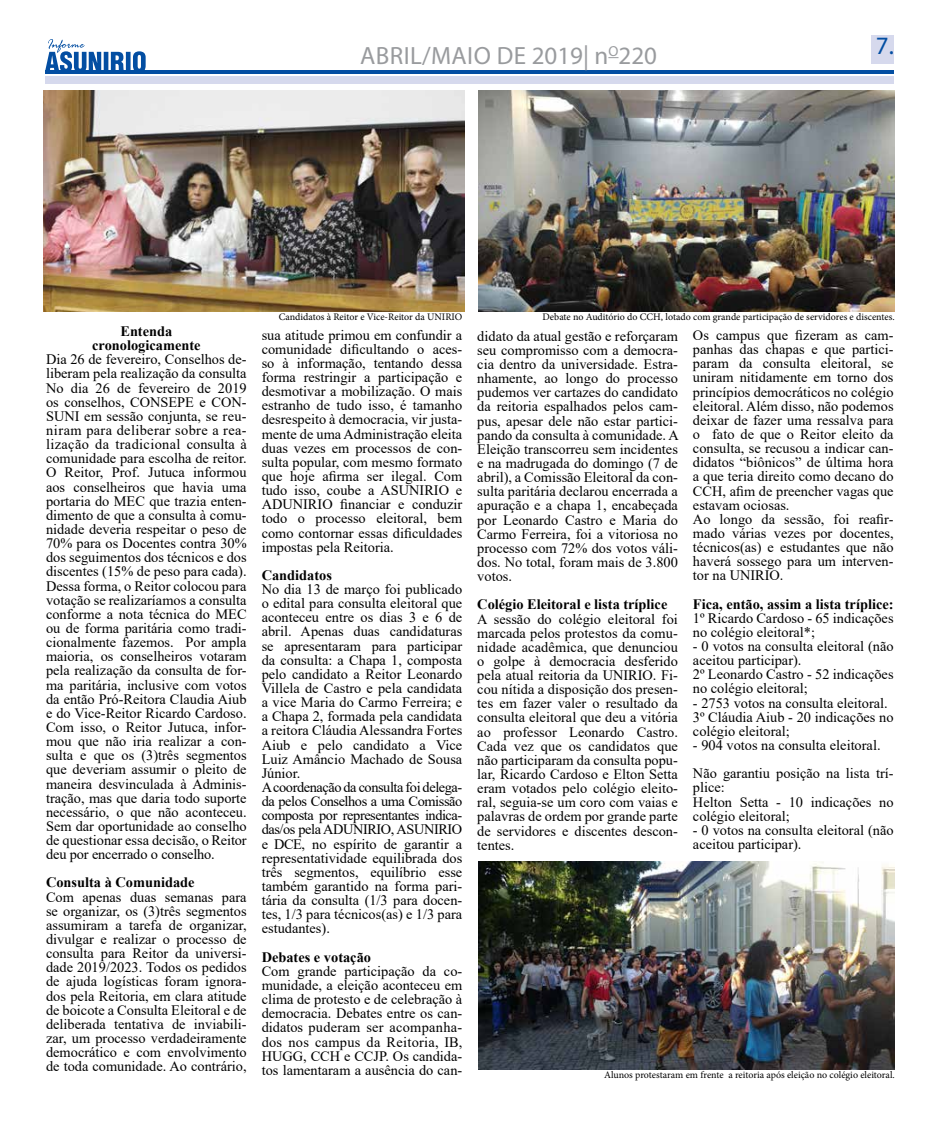
<style>
.page{position:relative;width:939px;height:1124px;background:#fff}
.page>*{position:absolute;margin:0;border:0;box-sizing:border-box;transform-origin:0 0}
.t1{font:25px "Myriad Pro";letter-spacing:.02em;color:#999b9e}
.t2{font:25px "Myriad Pro";color:#034ea2}
.t3{font:14.38px/14.1px "Times New Roman";color:#000}
.t4{font:700 14.38px/14.4px "Times New Roman";color:#000;text-align:center}
.t5{font:10px "Minion Pro";color:#000}
</style>
<div class="page">
<div style="left:871px;top:35px;width:23px;height:29px;background:#d6d9ed"></div>
<hr style="left:45px;top:70px;width:849px;height:4px;background:#034ea2">
<svg style="left:45px;top:39px;width:101px;height:31px"></svg>
<div style="left:45px;top:76px;width:849px;height:7px;background:#d6d9ed"></div>
<img style="left:44px;top:90px;width:420px;height:222px">
<img style="left:479px;top:90px;width:416px;height:222px">
<img style="left:478px;top:861px;width:417px;height:207px">
<h1 class="t1" style="left:360px;top:41px;width:298px">ABRIL/MAIO DE 2019| n<sup>O</sup>220</h1>
<h1 class="t2" style="left:876px;top:30px;width:20px">7.</h1>
<p class="t4" style="left:92px;top:323px;width:110px">Entenda cronologicamente</p>
<p class="t3" style="left:46px;top:352px;width:202px;text-align:justify">Dia 26 de fevereiro, Conselhos de&shy;liberam pela realização da consulta No dia 26 de fevereiro de 2019 os conselhos, CONSEPE e CON-SUNI em sessão conjunta, se reu&shy;niram para deliberar sobre a rea&shy;lização da tradicional consulta à comunidade para escolha de reitor.<br>O Reitor, Prof. Jutuca informou aos conselheiros que havia uma portaria do MEC que trazia enten&shy;dimento de que a consulta à comu&shy;nidade deveria respeitar o peso de 70% para os Docentes contra 30% dos seguimentos dos técnicos e dos discentes (15% de peso para cada).<br>Dessa forma, o Reitor colocou para votação se realizaríamos a consulta conforme a nota técnica do MEC ou de forma paritária como tradi&shy;cionalmente fazemos. Por ampla maioria, os conselheiros votaram pela realização da consulta de for&shy;ma paritária, inclusive com votos da então Pró-Reitora Claudia Aiub e do Vice-Reitor Ricardo Cardoso.<br>Com isso, o Reitor Jutuca, infor&shy;mou que não iria realizar a con&shy;sulta e que os (3)três segmentos que deveriam assumir o pleito de maneira desvinculada à Adminis&shy;tração, mas que daria todo suporte necessário, o que não aconteceu.<br>Sem dar oportunidade ao conselho de questionar essa decisão, o Reitor deu por encerrado o conselho.</p>
<p class="t4" style="left:46px;top:874px;width:150px">Consulta à Comunidade</p>
<p class="t3" style="left:46px;top:889px;width:202px;text-align:justify">Com apenas duas semanas para se organizar, os (3)três segmentos assumiram a tarefa de organizar, divulgar e realizar o processo de consulta para Reitor da universi&shy;dade 2019/2023. Todos os pedidos de ajuda logísticas foram ignora&shy;dos pela Reitoria, em clara atitude de boicote a Consulta Eleitoral e de deliberada tentativa de inviabili&shy;zar, um processo verdadeiramente democrático e com envolvimento de toda comunidade. Ao contrário,</p>
<p class="t5" style="left:279px;top:310px;width:185px">Candidatos à Reitor e Vice-Reitor da UNIRIO</p>
<p class="t5" style="left:543px;top:310px;width:354px">Debate no Auditório do CCH, lotado com grande participação de servidores e discentes.</p>
<p class="t3" style="left:262px;top:327px;width:202px;text-align:justify">sua atitude primou em confundir a comunidade dificultando o aces&shy;so à informação, tentando dessa forma restringir a participação e desmotivar a mobilização. O mais estranho de tudo isso, é tamanho desrespeito à democracia, vir justa&shy;mente de uma Administração eleita duas vezes em processos de con&shy;sulta popular, com mesmo formato que hoje afirma ser ilegal. Com tudo isso, coube a ASUNIRIO e ADUNIRIO financiar e conduzir todo o processo eleitoral, bem como contornar essas dificuldades impostas pela Reitoria.</p>
<p class="t4" style="left:262px;top:567px;width:72px">Candidatos</p>
<p class="t3" style="left:262px;top:581px;width:202px">No dia 13 de março foi publicado o edital para consulta eleitoral que aconteceu entre os dias 3 e 6 de abril. Apenas duas candidaturas se apresentaram para participar da consulta: a Chapa 1, composta pelo candidato a Reitor Leonardo<br>Villela de Castro e pela candidata a vice Maria do Carmo Ferreira; e a Chapa 2, formada pela candidata a reitora Cláudia Alessandra Fortes<br>Aiub e pelo candidato a Vice<br>Luiz Amâncio Machado de Sousa<br>Júnior.<br>A coordenação da consulta foi delega&shy;da pelos Conselhos a uma Comissão composta por representantes indica&shy;das/os pela ADUNIRIO, ASUNIRIO e DCE, no espírito de garantir a representatividade equilibrada dos três segmentos, equilíbrio esse também garantido na forma pari&shy;tária da consulta (1/3 para docen&shy;tes, 1/3 para técnicos(as) e 1/3 para estudantes).</p>
<p class="t4" style="left:262px;top:949px;width:111px">Debates e votação</p>
<p class="t3" style="left:262px;top:963px;width:202px;text-align:justify">Com grande participação da co&shy;munidade, a eleição aconteceu em clima de protesto e de celebração à democracia. Debates entre os can&shy;didatos puderam ser acompanha&shy;dos nos campus da Reitoria, IB, HUGG, CCH e CCJP. Os candida&shy;tos lamentaram a ausência do can-</p>
<p class="t3" style="left:477px;top:328px;width:203px;text-align:justify">didato da atual gestão e reforçaram seu compromisso com a democra&shy;cia dentro da universidade. Estra&shy;nhamente, ao longo do processo pudemos ver cartazes do candidato da reitoria espalhados pelos cam&shy;pus, apesar dele não estar partici&shy;pando da consulta à comunidade. A Eleição transcorreu sem incidentes e na madrugada do domingo (7 de abril), a Comissão Eleitoral da con&shy;sulta paritária declarou encerrada a apuração e a chapa 1, encabeçada por Leonardo Castro e Maria do Carmo Ferreira, foi a vitoriosa no processo com 72% dos votos váli&shy;dos. No total, foram mais de 3.800 votos.</p>
<p class="t4" style="left:477px;top:597px;width:192px">Colégio Eleitoral e lista tríplice</p>
<p class="t3" style="left:477px;top:611px;width:202px;text-align:justify">A sessão do colégio eleitoral foi marcada pelos protestos da comu&shy;nidade acadêmica, que denunciou o golpe à democracia desferido pela atual reitoria da UNIRIO. Fi&shy;cou nítida a disposição dos presen&shy;tes em fazer valer o resultado da consulta eleitoral que deu a vitória ao professor Leonardo Castro.<br>Cada vez que os candidatos que não participaram da consulta popu&shy;lar, Ricardo Cardoso e Elton Setta eram votados pelo colégio eleito&shy;ral, seguia-se um coro com vaias e palavras de ordem por grande parte de servidores e discentes descon&shy;tentes.</p>
<p class="t3" style="left:693px;top:327px;width:202px">Os campus que fizeram as cam&shy;panhas das chapas e que partici&shy;param da consulta eleitoral, se uniram nitidamente em torno dos princípios democráticos no colégio eleitoral. Além disso, não podemos deixar de fazer uma ressalva para o fato de que o Reitor eleito da consulta, se recusou a indicar can&shy;didatos “biônicos” de última hora a que teria direito como decano do<br>CCH, afim de preencher vagas que estavam ociosas.<br>Ao longo da sessão, foi reafir&shy;mado várias vezes por docentes, técnicos(as) e estudantes que não haverá sossego para um interven&shy;tor na UNIRIO.</p>
<p class="t4" style="left:693px;top:596px;width:202px">Fica, então, assim a lista tríplice:</p>
<p class="t3" style="left:693px;top:610px;width:202px">1º Ricardo Cardoso - 65 indicações no colégio eleitoral*;</p>
<p class="t3" style="left:693px;top:638px;width:202px">- 0 votos na consulta eleitoral (não aceitou participar).<br>2º Leonardo Castro - 52 indicações no colégio eleitoral;</p>
<p class="t3" style="left:693px;top:695px;width:202px">- 2753 votos na consulta eleitoral.<br>3º Cláudia Aiub - 20 indicações no colégio eleitoral;</p>
<p class="t3" style="left:693px;top:730px;width:202px;line-height:28.2px">- 904 votos na consulta eleitoral.<br>Não garantiu posição na lista trí-</p>
<p class="t3" style="left:693px;top:780px;width:202px">plice:<br>Helton Setta - 10 indicações no colégio eleitoral;</p>
<p class="t3" style="left:693px;top:822px;width:202px">- 0 votos na consulta eleitoral (não aceitou participar).</p>
<p class="t5" style="left:604px;top:1067px;width:292px">Alunos protestaram em frente a reitoria após eleição no colégio eleitoral.</p>
</div>
